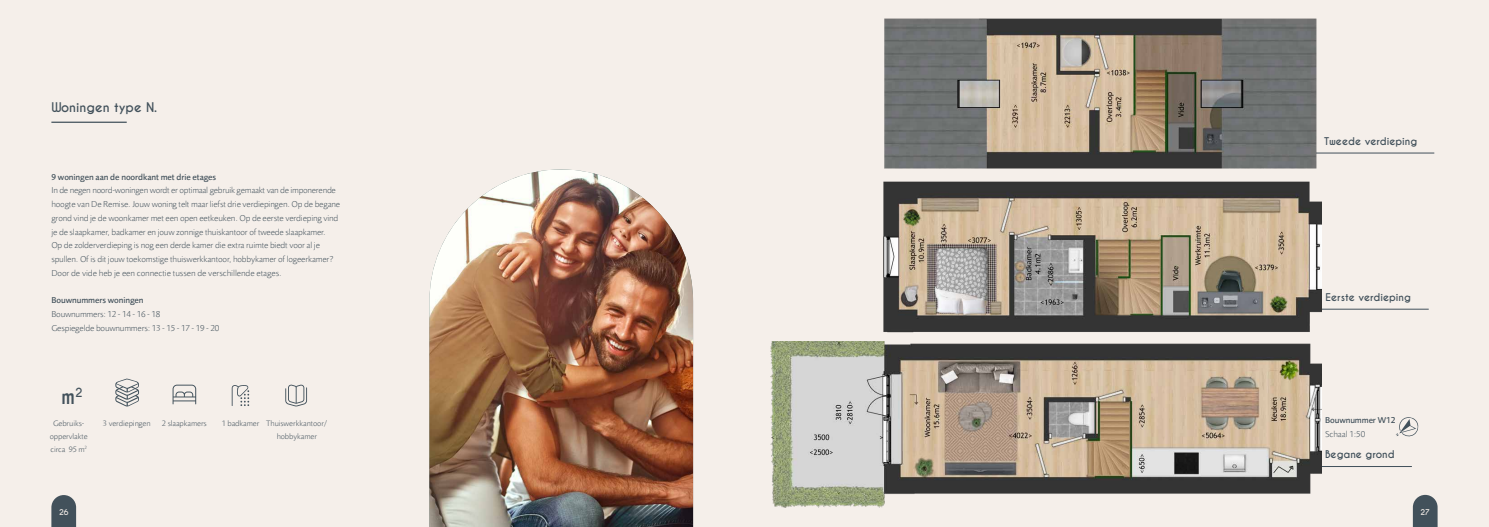
<style>
.page{position:relative;width:1489px;height:527px;background:#fff}
.page>*{position:absolute;margin:0;border:0;box-sizing:border-box;transform-origin:0 0}
.t1{font:700 20.31px "Caviar Dreams";color:#42515b}
.t2{font:700 12.5px "Caviar Dreams";color:#42515b}
.t3{font:700 10px "Caviar Dreams";color:#42515b}
.t4{font:300 8.75px/13.8px "Foundry Sans";letter-spacing:-.01em;color:#42515b}
.t5{font:500 8.75px "Foundry Sans";letter-spacing:-.01em;color:#42515b}
.t6{font:300 8px/12.6px "Foundry Sans";color:#42515b}
.t7{font:700 7.5px "Caviar Dreams";color:#f5efea}
</style>
<div class="page">
<div style="left:0;top:0;width:1488px;height:526px;background:#f5efea"></div>
<svg style="left:51px;top:495px;width:25px;height:31px"></svg>
<svg style="left:1412px;top:494px;width:25px;height:32px"></svg>
<img style="left:429px;top:169px;width:264px;height:357px">
<hr style="left:51px;top:121px;width:76px;height:2px;background:#42515b">
<svg style="left:172px;top:384px;width:24px;height:20px"></svg>
<svg style="left:232px;top:385px;width:17px;height:20px"></svg>
<svg style="left:285px;top:384px;width:22px;height:22px"></svg>
<svg style="left:115px;top:378px;width:24px;height:28px"></svg>
<hr style="left:1258px;top:152px;width:176px;height:1px;background:#42515b">
<img style="left:884px;top:18px;width:438px;height:151px">
<hr style="left:1261px;top:308px;width:167px;height:1px;background:#42515b">
<hr style="left:1266px;top:465px;width:145px;height:1px;background:#42515b">
<img style="left:883px;top:181px;width:438px;height:152px">
<img style="left:770px;top:341px;width:551px;height:166px">
<svg style="left:1396px;top:417px;width:22px;height:20px"></svg>
<h2 class="t2" style="left:51px;top:99px;width:107px">Woningen type N.</h2>
<p class="t5" style="left:51px;top:172px;width:166px">9 woningen aan de noordkant met drie etages</p>
<p class="t4" style="left:51px;top:183px;width:290px">In de negen noord-woningen wordt er optimaal gebruik gemaakt van de imponerende hoogte van De Remise. Jouw woning telt maar liefst drie verdiepingen. Op de begane grond vind je de woonkamer met een open eetkeuken. Op de eerste verdieping vind je de slaapkamer, badkamer en jouw zonnige thuiskantoor of tweede slaapkamer.<br>Op de zolderverdieping is nog een derde kamer die extra ruimte biedt voor al je spullen. Of is dit jouw toekomstige thuiswerkkantoor, hobbykamer of logeerkamer?<br>Door de vide heb je een connectie tussen de verschillende etages.</p>
<p class="t5" style="left:51px;top:295px;width:94px">Bouwnummers woningen</p>
<p class="t4" style="left:51px;top:307px;width:169px">Bouwnummers: 12 - 14 - 16 - 18<br>Gespiegelde bouwnummers: 13 - 15 - 17 - 19 - 20</p>
<h1 class="t1" style="left:61px;top:383px;width:23px">m<sup>2</sup></h1>
<p class="t6" style="left:50px;top:417px;width:39px;text-align:center">Gebruiks&shy;oppervlakte circa 95 m<sup>2</sup></p>
<p class="t6" style="left:103px;top:417px;width:49px">3 verdiepingen</p>
<p class="t6" style="left:162px;top:417px;width:46px">2 slaapkamers</p>
<p class="t6" style="left:277px;top:417px;width:52px;text-indent:-55px">1 badkamer Thuiswerkkantoor/ hobbykamer</p>
<p class="t3" style="left:1323px;top:135px;width:95px">Tweede verdieping</p>
<p class="t3" style="left:1325px;top:291px;width:87px">Eerste verdieping</p>
<p class="t5" style="left:1324px;top:415px;width:72px">Bouwnummer W12</p>
<p class="t4" style="left:1324px;top:427px;width:42px">Schaal 1:50</p>
<p class="t3" style="left:1324px;top:448px;width:71px">Begane grond</p>
<p class="t7" style="left:59px;top:507px;width:11px">26</p>
<p class="t7" style="left:1420px;top:507px;width:11px">27</p>
</div>
